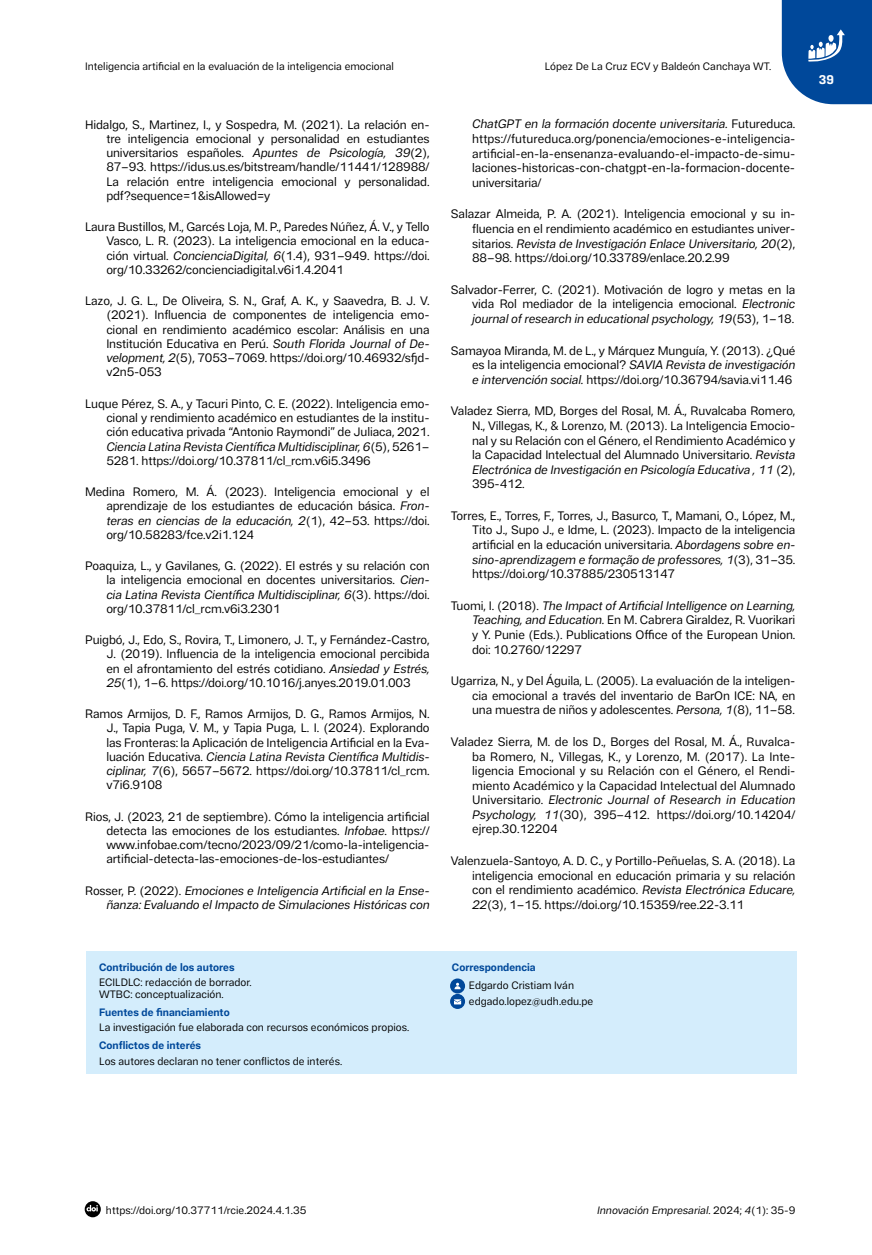
<style>
.page{position:relative;width:872px;height:1255px;background:#fff}
.page>*{position:absolute;margin:0;border:0;box-sizing:border-box;transform-origin:0 0}
.t1{font:700 13.5px "Breuer Text";color:#fff}
.t2{font:12px/14.2px "Cabrion";letter-spacing:-.01em;color:#000;text-align:justify}
.t3{font:italic 12px/14.2px "Cabrion";letter-spacing:-.01em;color:#000;text-align:right}
.t4{font:10.5px/12px "Cabrion";color:#000}
.t5{font:700 10.5px "Cabrion";color:#00489a}
.t6{font:italic 10.5px "Cabrion";color:#000}
.s1{font-style:italic}
.s2{font-style:normal}
</style>
<div class="page">
<svg style="left:782px;top:0;width:90px;height:104px;background:#1a5ba4"></svg>
<svg style="left:85px;top:1201px;width:16px;height:16px"></svg>
<div style="left:86px;top:951px;width:710px;height:122px;background:#d4edfc"></div>
<div style="left:450px;top:978px;width:15px;height:15px;background:#00489a;border-radius:50%"></div>
<svg style="left:454px;top:982px;width:6px;height:7px"></svg>
<svg style="left:450px;top:993px;width:15px;height:15px"></svg>
<svg style="left:454px;top:999px;width:7px;height:5px"></svg>
<p class="t4" style="left:85px;top:60px;width:310px">Inteligencia artificial en la evaluación de la inteligencia emocional</p>
<p class="t4" style="left:545px;top:60px;width:228px">López De La Cruz ECV y Baldeón Canchaya WT.</p>
<p class="t2" style="left:106px;top:117px;width:325px;text-indent:-21px">Hidalgo, S., Martinez, I., y Sospedra, M. (2021). La relación en&shy;tre inteligencia emocional y personalidad en estudiantes universitarios españoles. <span class="s1">Apuntes de Psicología, 39</span>(2), 87–93. https://idus.us.es/bitstream/handle/11441/128988/ La relación entre inteligencia emocional y personalidad. pdf?sequence=1&amp;isAllowed=y</p>
<p class="t2" style="left:106px;top:219px;width:325px;text-indent:-21px">Laura Bustillos, M., Garcés Loja, M. P., Paredes Núñez, Á. V., y Tello Vasco, L. R. (2023). La inteligencia emocional en la educa&shy;ción virtual. <span class="s1">ConcienciaDigital, 6</span>(1.4), 931–949. https://doi. org/10.33262/concienciadigital.v6i1.4.2041</p>
<p class="t2" style="left:106px;top:293px;width:325px;text-indent:-21px">Lazo, J. G. L., De Oliveira, S. N., Graf, A. K., y Saavedra, B. J. V. (2021). Influencia de componentes de inteligencia emo&shy;cional en rendimiento académico escolar: Análisis en una Institución Educativa en Perú. <span class="s1">South Florida Journal of De&shy;velopment, 2</span>(5), 7053–7069. https://doi.org/10.46932/sfjd&shy;v2n5-053</p>
<p class="t2" style="left:106px;top:396px;width:325px;text-indent:-21px">Luque Pérez, S. A., y Tacuri Pinto, C. E. (2022). Inteligencia emo&shy;cional y rendimiento académico en estudiantes de la institu&shy;ción educativa privada “Antonio Raymondi” de Juliaca, 2021.<br><span class="s1">Ciencia Latina Revista Científica Multidisciplinar, 6</span>(5), 5261– 5281. https://doi.org/10.37811/cl_rcm.v6i5.3496</p>
<p class="t2" style="left:106px;top:484px;width:325px;text-indent:-21px">Medina Romero, M. Á. (2023). Inteligencia emocional y el aprendizaje de los estudiantes de educación básica. <span class="s1">Fron&shy;teras en ciencias de la educación, 2</span>(1), 42–53. https://doi. org/10.58283/fce.v2i1.124</p>
<p class="t2" style="left:106px;top:558px;width:325px;text-indent:-21px">Poaquiza, L., y Gavilanes, G. (2022). El estrés y su relación con la inteligencia emocional en docentes universitarios. <span class="s1">Cien&shy;cia Latina Revista Científica Multidisciplinar, 6</span>(3). https://doi. org/10.37811/cl_rcm.v6i3.2301</p>
<p class="t2" style="left:106px;top:632px;width:325px;text-indent:-21px">Puigbó, J., Edo, S., Rovira, T., Limonero, J. T., y Fernández-Castro, J. (2019). Influencia de la inteligencia emocional percibida en el afrontamiento del estrés cotidiano. <span class="s1">Ansiedad y Estrés, 25</span>(1), 1–6. https://doi.org/10.1016/j.anyes.2019.01.003</p>
<p class="t2" style="left:106px;top:706px;width:325px;text-indent:-21px">Ramos Armijos, D. F., Ramos Armijos, D. G., Ramos Armijos, N.<br>J., Tapia Puga, V. M., y Tapia Puga, L. I. (2024). Explorando las Fronteras: la Aplicación de Inteligencia Artificial en la Eva&shy;luación Educativa. <span class="s1">Ciencia Latina Revista Científica Multidis&shy;ciplinar, 7</span>(6), 5657–5672. https://doi.org/10.37811/cl_rcm. v7i6.9108</p>
<p class="t2" style="left:106px;top:809px;width:325px;text-indent:-21px">Rios, J. (2023, 21 de septiembre). Cómo la inteligencia artificial detecta las emociones de los estudiantes. <span class="s1">Infobae</span>. https:// www.infobae.com/tecno/2023/09/21/como-la-inteligencia&shy;artificial-detecta-las-emociones-de-los-estudiantes/</p>
<p class="t3" style="left:85px;top:883px;width:346px"><span class="s2">Rosser, P. (2022).</span> Emociones e Inteligencia Artificial en la Ense&shy;ñanza: Evaluando el Impacto de Simulaciones Históricas con</p>
<p class="t5" style="left:99px;top:960px;width:137px">Contribución de los autores</p>
<p class="t4" style="left:99px;top:976px;width:154px">ECILDLC: redacción de borrador.<br>WTBC: conceptualización.</p>
<p class="t5" style="left:99px;top:1005px;width:132px">Fuentes de financiamiento</p>
<p class="t4" style="left:99px;top:1021px;width:312px">La investigación fue elaborada con recursos económicos propios.</p>
<p class="t5" style="left:99px;top:1038px;width:103px">Conflictos de interés</p>
<p class="t4" style="left:99px;top:1054px;width:244px">Los autores declaran no tener conflictos de interés.</p>
<p class="t2" style="left:472px;top:117px;width:325px"><span class="s1">ChatGPT en la formación docente universitaria.</span> Futureduca. https://futureduca.org/ponencia/emociones-e-inteligencia&shy;artificial-en-la-ensenanza-evaluando-el-impacto-de-simu&shy;laciones-historicas-con-chatgpt-en-la-formacion-docente&shy;universitaria/</p>
<p class="t2" style="left:472px;top:207px;width:325px;text-indent:-21px">Salazar Almeida, P. A. (2021). Inteligencia emocional y su in&shy;fluencia en el rendimiento académico en estudiantes univer&shy;sitarios. <span class="s1">Revista de Investigación Enlace Universitario, 20</span>(2), 88–98. https://doi.org/10.33789/enlace.20.2.99</p>
<p class="t2" style="left:472px;top:282px;width:325px;text-indent:-21px">Salvador-Ferrer, C. (2021). Motivación de logro y metas en la vida Rol mediador de la inteligencia emocional. <span class="s1">Electronic journal of research in educational psychology, 19</span>(53), 1–18.</p>
<p class="t2" style="left:472px;top:343px;width:325px;text-indent:-21px">Samayoa Miranda, M. de L., y Márquez Munguía, Y. (2013). ¿Qué es la inteligencia emocional? <span class="s1">SAVIA Revista de investigación e intervención social.</span> https://doi.org/10.36794/savia.vi11.46</p>
<p class="t2" style="left:472px;top:403px;width:325px;text-indent:-21px">Valadez Sierra, MD, Borges del Rosal, M. Á., Ruvalcaba Romero, N., Villegas, K., &amp; Lorenzo, M. (2013). La Inteligencia Emocio&shy;nal y su Relación con el Género, el Rendimiento Académico y la Capacidad Intelectual del Alumnado Universitario. <span class="s1">Revista Electrónica de Investigación en Psicología Educativa , 11</span> (2), 395-412.</p>
<p class="t2" style="left:472px;top:508px;width:325px;text-indent:-21px">Torres, E., Torres, F., Torres, J., Basurco, T., Mamani, O., López, M., Tito J., Supo J., e Idme, L. (2023). Impacto de la inteligencia artificial en la educación universitaria. <span class="s1">Abordagens sobre en&shy;sino-aprendizagem e formação de professores, 1</span>(3), 31–35. https://doi.org/10.37885/230513147</p>
<p class="t2" style="left:472px;top:598px;width:325px;text-indent:-21px">Tuomi, I. (2018). <span class="s1">The Impact of Artificial Intelligence on Learning, Teaching, and Education.</span> En M. Cabrera Giraldez, R. Vuorikari y Y. Punie (Eds.). Publications Office of the European Union. doi: 10.2760/12297</p>
<p class="t2" style="left:472px;top:673px;width:325px;text-indent:-21px">Ugarriza, N., y Del Águila, L. (2005). La evaluación de la inteligen&shy;cia emocional a través del inventario de BarOn ICE: NA, en una muestra de niños y adolescentes. <span class="s1">Persona, 1</span>(8), 11–58.</p>
<p class="t2" style="left:472px;top:734px;width:325px;text-indent:-21px">Valadez Sierra, M. de los D., Borges del Rosal, M. Á., Ruvalca&shy;ba Romero, N., Villegas, K., y Lorenzo, M. (2017). La Inte&shy;ligencia Emocional y su Relación con el Género, el Rendi&shy;miento Académico y la Capacidad Intelectual del Alumnado Universitario. <span class="s1">Electronic Journal of Research in Education Psychology, 11</span>(30), 395–412. https://doi.org/10.14204/ ejrep.30.12204</p>
<p class="t2" style="left:472px;top:853px;width:325px;text-indent:-21px">Valenzuela-Santoyo, A. D. C., y Portillo-Peñuelas, S. A. (2018). La inteligencia emocional en educación primaria y su relación con el rendimiento académico. <span class="s1">Revista Electrónica Educare, 22</span>(3), 1–15. https://doi.org/10.15359/ree.22-3.11</p>
<p class="t5" style="left:452px;top:960px;width:85px">Correspondencia</p>
<p class="t4" style="left:469px;top:977px;width:126px;line-height:16.2px">Edgardo Cristiam Iván edgado.lopez@udh.edu.pe</p>
<p class="t1" style="left:819px;top:72px;width:16px">39</p>
<p class="t4" style="left:106px;top:1203px;width:202px">https://doi.org/10.37711/rcie.2024.4.1.35</p>
<p class="t6" style="left:597px;top:1203px;width:200px">Innovación Empresarial<span class="s2">. 2024;</span> 4<span class="s2">(1): 35-9</span></p>
</div>
